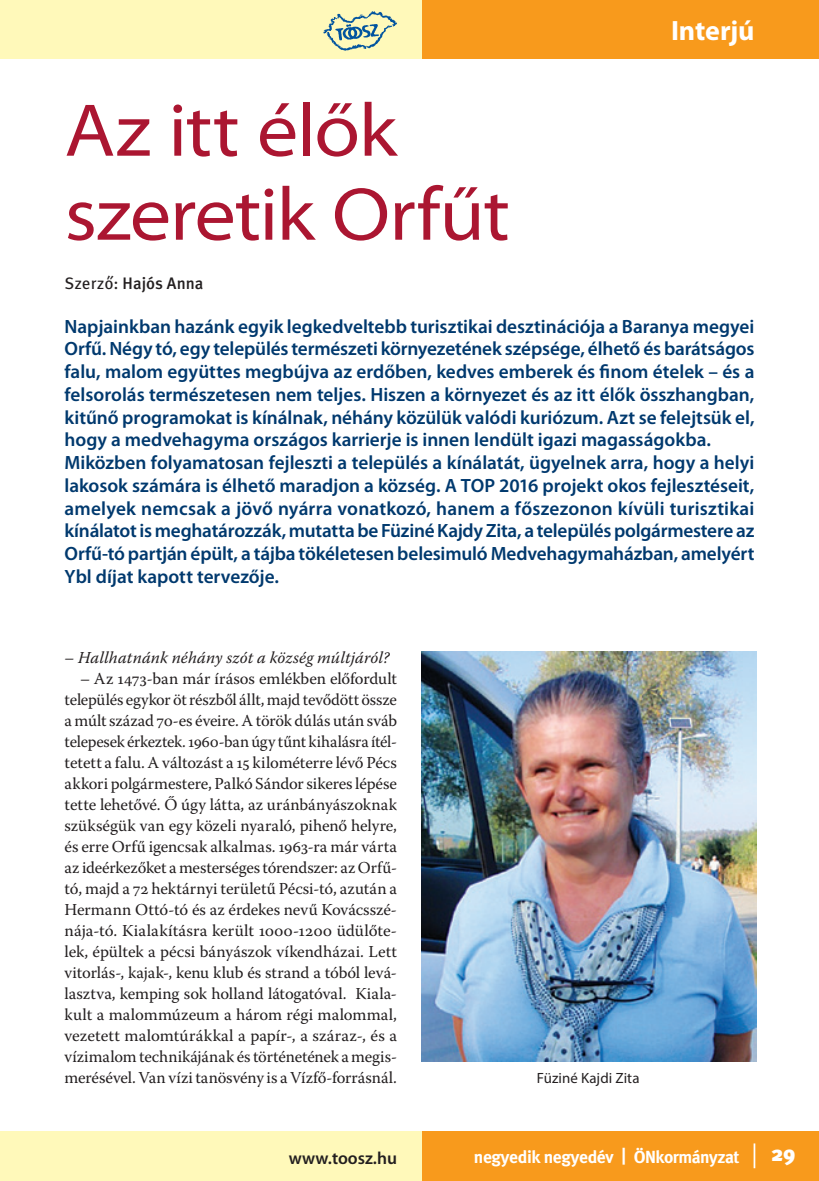
<style>
.page{position:relative;width:819px;height:1181px;background:#fff}
.page>*{position:absolute;margin:0;border:0;box-sizing:border-box;transform-origin:0 0}
.t1{font:semi-expanded 75.25px/84px "Myriad Pro";letter-spacing:-.015em;color:#ab1631}
.t2{font:700 28px "Myriad Pro";letter-spacing:-.005em;color:#fff}
.t3{font:900 21.53px "Meta";color:#fff}
.t4{font:600 19.25px/22.8px "Myriad Pro";letter-spacing:-.005em;color:#00396e}
.t5{font:700 17.5px "Meta";letter-spacing:-.02em;color:#fff}
.t6{font:600 17.5px "Myriad Pro";color:#231f20}
.t7{font:16.62px/21px "Warnock Pro";letter-spacing:.005em;color:#231f20;text-align:justify}
.t8{font:italic 16.62px "Warnock Pro";letter-spacing:.005em;color:#231f20}
.t9{font:16.62px "Meta Medium Roman";color:#231f20}
.t10{font:14.88px "Myriad Pro";letter-spacing:.005em;color:#231f20}
.s1{font-family:"Meta Pro"}
</style>
<div class="page">
<div style="left:0;top:0;width:819px;height:58px;background:#fff9ba"></div>
<div style="left:0;top:1131px;width:440px;height:50px;background:#fff9ba"></div>
<div style="left:422px;top:1131px;width:397px;height:50px;background:#f89a1c"></div>
<div style="left:422px;top:0;width:397px;height:58px;background:#f89a1c"></div>
<hr style="left:753px;top:1143px;width:2px;height:25px;background:#fff">
<svg style="left:323px;top:11px;width:74px;height:40px"></svg>
<img style="left:421px;top:651px;width:335px;height:410px">
<h1 class="t1" style="left:64px;top:90px;width:447px">Az itt élők szeretik Orfűt</h1>
<p class="t9" style="left:64px;top:268px;width:140px"><span class="s1">Szerző:</span> Hajós Anna</p>
<h2 class="t2" style="left:671px;top:12px;width:85px">Interjú</h2>
<p class="t4" style="left:64px;top:314px;width:691px">Napjainkban hazánk egyik legkedveltebb turisztikai desztinációja a Baranya megyei Orfű. Négy tó, egy település természeti környezetének szépsége, élhető és barátságos falu, malom együttes megbújva az erdőben, kedves emberek és finom ételek – és a felsorolás természetesen nem teljes. Hiszen a környezet és az itt élők összhangban, kitűnő programokat is kínálnak, néhány közülük valódi kuriózum. Azt se felejtsük el, hogy a medvehagyma országos karrierje is innen lendült igazi magasságokba.<br>Miközben folyamatosan fejleszti a település a kínálatát, ügyelnek arra, hogy a helyi lakosok számára is élhető maradjon a község. A TOP 2016 projekt okos fejlesztéseit, amelyek nemcsak a jövő nyárra vonatkozó, hanem a főszezonon kívüli turisztikai kínálatot is meghatározzák, mutatta be Füziné Kajdy Zita, a település polgármestere az Orfű-tó partján épült, a tájba tökéletesen belesimuló Medvehagymaházban, amelyért Ybl díjat kapott tervezője.</p>
<p class="t8" style="left:64px;top:647px;width:326px">– Hallhatnánk néhány szót a község múltjáról?</p>
<p class="t7" style="left:64px;top:667px;width:334px;text-indent:16px">– Az 1473-ban már írásos emlékben előfordult település egykor öt részből állt, majd tevődött össze a múlt század 70-es éveire. A török dúlás után sváb telepesek érkeztek. 1960-ban úgy tűnt kihalásra ítél&shy;tetett a falu. A változást a 15 kilométerre lévő Pécs akkori polgármestere, Palkó Sándor sikeres lépése tette lehetővé. Ő úgy látta, az uránbányászoknak szükségük van egy közeli nyaraló, pihenő helyre, és erre Orfű igencsak alkalmas. 1963-ra már várta az ideérkezőket a mesterséges tórendszer: az Orfű&shy;tó, majd a 72 hektárnyi területű Pécsi-tó, azután a Hermann Ottó-tó és az érdekes nevű Kovácsszé&shy;nája-tó. Kialakításra került 1000-1200 üdülőte&shy;lek, épültek a pécsi bányászok víkendházai. Lett vitorlás-, kajak-, kenu klub és strand a tóból levá&shy;lasztva, kemping sok holland látogatóval. Kiala&shy;kult a malommúzeum a három régi malommal, vezetett malomtúrákkal a papír-, a száraz-, és a vízimalom technikájának és történetének a megis&shy;merésével. Van vízi tanösvény is a Vízfő-forrásnál.</p>
<p class="t10" style="left:536px;top:1068px;width:104px">Füziné Kajdi Zita</p>
<p class="t6" style="left:289px;top:1146px;width:110px">www.toosz.hu</p>
<p class="t5" style="left:474px;top:1142px;width:267px">negyedik negyedév | ÖNkormányzat</p>
<p class="t3" style="left:771px;top:1134px;width:26px">29</p>
</div>
